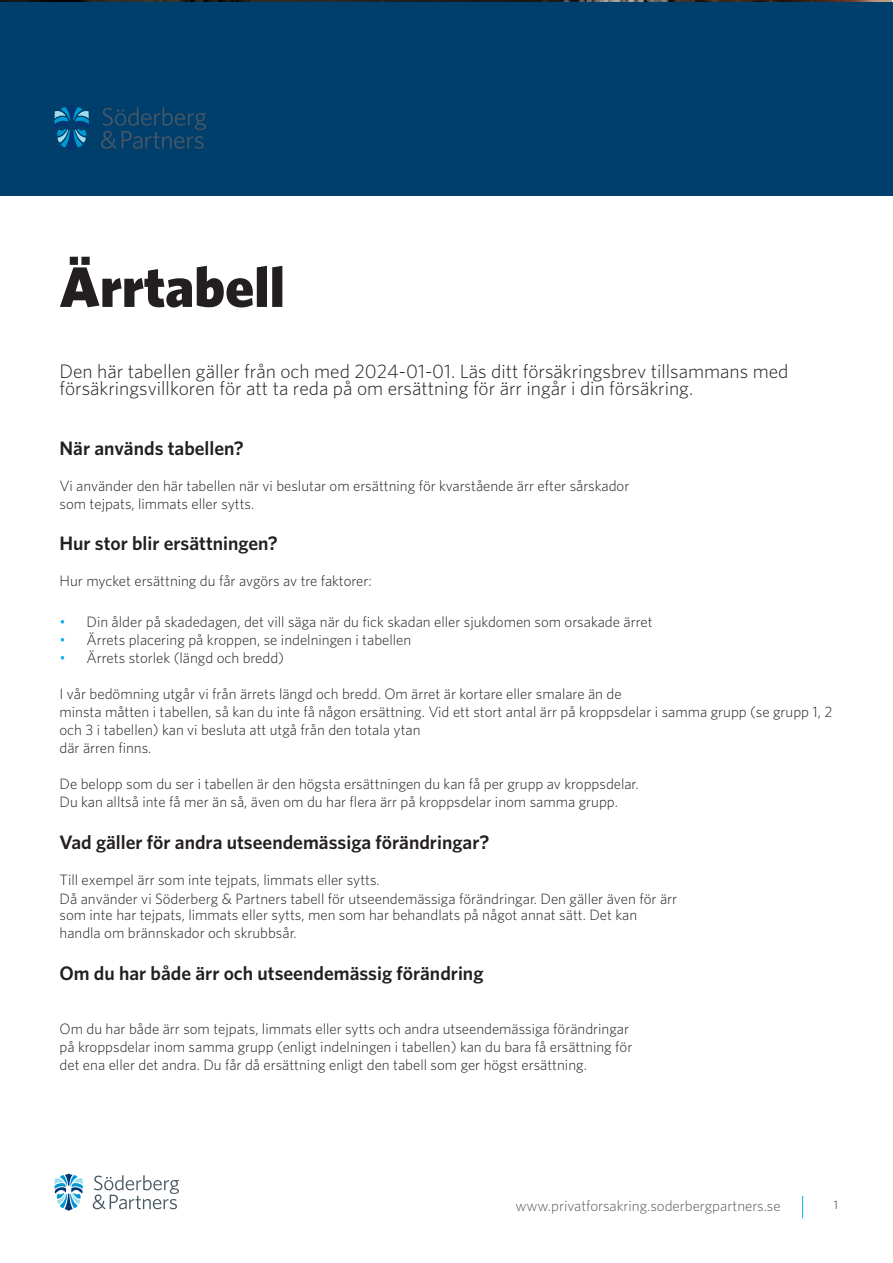
<style>
.page{position:relative;width:893px;height:1263px;background:#fff}
.page>*{position:absolute;margin:0;border:0;box-sizing:border-box;transform-origin:0 0}
.Styckeformat_2{font:900 57px "Whitney";color:#231f20}
.Styckeformat_2-2{font:300 19.5px/17.9px "Whitney";color:#231f20}
.Styckeformat_2-3{font:600 19.5px "Whitney";color:#231f20}
.Styckeformat_2-4{font:300 15px/18px "Whitney";color:#231f20}
.t1{font:300 15px "Whitney";color:#57585a}
.t2{font:300 12px "Whitney";color:#231f20}
.s1{color:#00aeef}
</style>
<div class="page">
<svg style="left:802px;top:1196px;width:1px;height:22px"></svg>
<svg style="left:93px;top:1175px;width:86px;height:34px"></svg>
<svg style="left:54px;top:1174px;width:29px;height:36px"></svg>
<div style="left:0;top:2px;width:893px;height:194px;background:#003e6c"></div>
<svg style="left:101px;top:107px;width:105px;height:42px"></svg>
<svg style="left:54px;top:107px;width:35px;height:41px"></svg>
<p class="Styckeformat_2" style="left:60px;top:252px;width:227px">Ärrtabell</p>
<p class="Styckeformat_2-2" style="left:60px;top:361px;width:730px">Den här tabellen gäller från och med 2024-01-01. Läs ditt försäkringsbrev tillsammans med försäkringsvillkoren för att ta reda på om ersättning för ärr ingår i din försäkring.</p>
<p class="Styckeformat_2-3" style="left:60px;top:436px;width:186px">När används tabellen?</p>
<p class="Styckeformat_2-4" style="left:60px;top:476px;width:571px">Vi använder den här tabellen när vi beslutar om ersättning för kvarstående ärr efter sårskador som tejpats, limmats eller sytts.</p>
<p class="Styckeformat_2-3" style="left:60px;top:532px;width:220px">Hur stor blir ersättningen?</p>
<p class="Styckeformat_2-4" style="left:60px;top:572px;width:314px">Hur mycket ersättning du får avgörs av tre faktorer:</p>
<p class="Styckeformat_2-4" style="left:60px;top:613px;width:594px"><span class="s1">•</span> Din ålder på skadedagen, det vill säga när du fick skadan eller sjukdomen som orsakade ärret</p>
<p class="Styckeformat_2-4" style="left:60px;top:631px;width:353px"><span class="s1">•</span> Ärrets placering på kroppen, se indelningen i tabellen</p>
<p class="Styckeformat_2-4" style="left:60px;top:649px;width:226px"><span class="s1">•</span> Ärrets storlek (längd och bredd)</p>
<p class="Styckeformat_2-4" style="left:60px;top:685px;width:774px">I vår bedömning utgår vi från ärrets längd och bredd. Om ärret är kortare eller smalare än de<br>minsta måtten i tabellen, så kan du inte få någon ersättning. Vid ett stort antal ärr på kroppsdelar i samma grupp (se grupp 1, 2 och 3 i tabellen) kan vi besluta att utgå från den totala ytan<br>där ärren finns.</p>
<p class="Styckeformat_2-4" style="left:60px;top:775px;width:580px">De belopp som du ser i tabellen är den högsta ersättningen du kan få per grupp av kroppsdelar.<br>Du kan alltså inte få mer än så, även om du har flera ärr på kroppsdelar inom samma grupp.</p>
<p class="Styckeformat_2-3" style="left:60px;top:830px;width:431px">Vad gäller för andra utseendemässiga förändringar?</p>
<p class="Styckeformat_2-4" style="left:60px;top:870px;width:619px;line-height:19.4px">Till exempel ärr som inte tejpats, limmats eller sytts.<br>Då använder vi Söderberg &amp; Partners tabell för utseendemässiga förändringar. Den gäller även för ärr</p>
<p class="Styckeformat_2-4" style="left:60px;top:905px;width:579px">som inte har tejpats, limmats eller sytts, men som har behandlats på något annat sätt. Det kan handla om brännskador och skrubbsår.</p>
<p class="Styckeformat_2-3" style="left:60px;top:962px;width:425px">Om du har både ärr och utseendemässig förändring</p>
<p class="Styckeformat_2-4" style="left:60px;top:1020px;width:571px">Om du har både ärr som tejpats, limmats eller sytts och andra utseendemässiga förändringar</p>
<p class="Styckeformat_2-4" style="left:60px;top:1038px;width:574px">på kroppsdelar inom samma grupp (enligt indelningen i tabellen) kan du bara få ersättning för</p>
<p class="Styckeformat_2-4" style="left:60px;top:1056px;width:529px">det ena eller det andra. Du får då ersättning enligt den tabell som ger högst ersättning.</p>
<p class="t1" style="left:515px;top:1197px;width:267px">www.privatforsakring.soderbergpartners.se</p>
<p class="t2" style="left:834px;top:1197px;width:6px">1</p>
</div>
